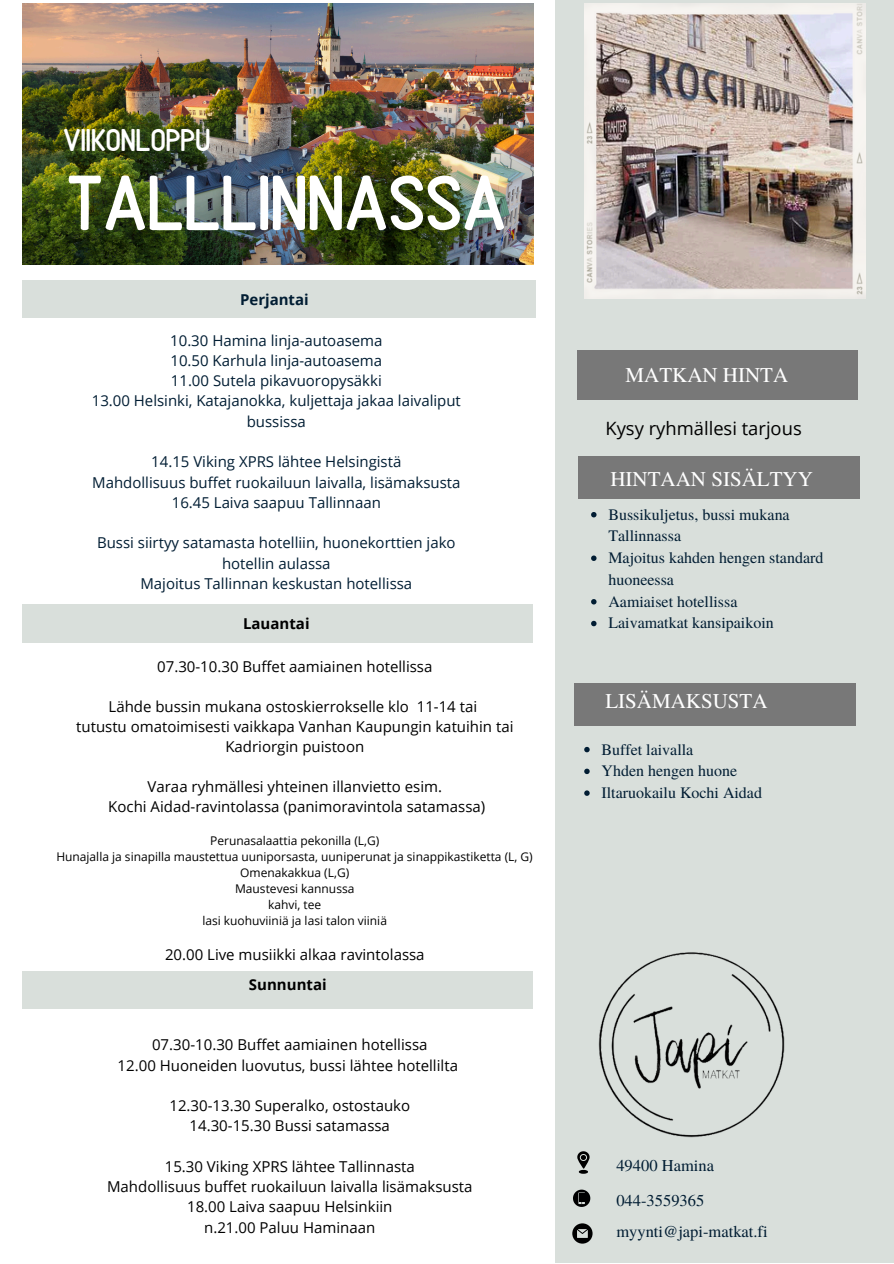
<style>
.page{position:relative;width:894px;height:1264px;background:#fff}
.page>*{position:absolute;margin:0;border:0;box-sizing:border-box;transform-origin:0 0}
.t1{font:78px "Alaska";color:#fff}
.t2{font:31.5px "Alaska";color:#fff}
.t3{font:21px "Te X Gyre Termes";color:#fff}
.t4{font:18.3px "Open Sans";color:#000}
.t5{font:16.5px "Te X Gyre Termes";color:#011d33}
.t6{font:15.9px/21.8px "Te X Gyre Termes";color:#011d33}
.t7{font:15px/20.2px "Open Sans";color:#000;text-align:center}
.t8{font:15px/20.2px "Open Sans";color:#011d33;text-align:center}
.t9{font:700 15px "Open Sans";color:#000}
.t10{font:700 15px "Open Sans";color:#011d33}
.t11{font:12px "Open Sans";color:#000}
</style>
<div class="page">
<div style="left:555px;top:0;width:338px;height:1262px;background:#d9dfdb"></div>
<div style="left:577px;top:350px;width:280px;height:49px;background:#787878"></div>
<div style="left:574px;top:683px;width:281px;height:43px;background:#787878"></div>
<img style="left:584px;top:4px;width:281px;height:294px">
<div style="left:578px;top:456px;width:281px;height:43px;background:#787878"></div>
<img style="left:23px;top:4px;width:510px;height:261px">
<div style="left:23px;top:280px;width:512px;height:38px;background:#d9dfdb"></div>
<div style="left:23px;top:970px;width:510px;height:38px;background:#d9dfdb"></div>
<div style="left:23px;top:604px;width:510px;height:38px;background:#d9dfdb"></div>
<img style="left:555px;top:952px;width:273px;height:311px">
<svg style="left:591px;top:512px;width:5px;height:5px"></svg>
<svg style="left:591px;top:555px;width:5px;height:6px"></svg>
<svg style="left:591px;top:599px;width:5px;height:5px"></svg>
<svg style="left:591px;top:621px;width:5px;height:5px"></svg>
<svg style="left:584px;top:747px;width:5px;height:5px"></svg>
<svg style="left:584px;top:768px;width:5px;height:6px"></svg>
<svg style="left:584px;top:790px;width:5px;height:5px"></svg>
<h6 class="t2" style="left:63px;top:116px;width:149px">VIIKONLOPPU</h6>
<h6 class="t1" style="left:66px;top:143px;width:441px">TALLLINNASSA</h6>
<h5 class="t10" style="left:240px;top:289px;width:70px">Perjantai</h5>
<h6 class="t8" style="left:92px;top:330px;width:370px">10.30 Hamina linja-autoasema<br>10.50 Karhula linja-autoasema<br>11.00 Sutela pikavuoropysäkki<br>13.00 Helsinki, Katajanokka, kuljettaja jakaa laivaliput bussissa</h6>
<h6 class="t8" style="left:92px;top:451px;width:369px">14.15 Viking XPRS lähtee Helsingistä<br>Mahdollisuus buffet ruokailuun laivalla, lisämaksusta<br>16.45 Laiva saapuu Tallinnaan</h6>
<h6 class="t8" style="left:97px;top:532px;width:360px">Bussi siirtyy satamasta hotelliin, huonekorttien jako hotellin aulassa<br>Majoitus Tallinnan keskustan hotellissa</h6>
<p class="t9" style="left:243px;top:612px;width:68px">Lauantai</p>
<p class="t7" style="left:157px;top:656px;width:277px">07.30-10.30 Buffet aamiainen hotellissa</p>
<p class="t7" style="left:76px;top:696px;width:438px">Lähde bussin mukana ostoskierrokselle klo 11-14 tai<br>tutustu omatoimisesti vaikkapa Vanhan Kaupungin katuihin tai<br>Kadriorgin puistoon</p>
<p class="t7" style="left:108px;top:776px;width:378px">Varaa ryhmällesi yhteinen illanvietto esim.<br>Kochi Aidad-ravintolassa (panimoravintola satamassa)</p>
<h3 class="t11" style="left:210px;top:832px;width:171px">Perunasalaattia pekonilla (L,G)</h3>
<p class="t11" style="left:56px;top:848px;width:478px">Hunajalla ja sinapilla maustettua uuniporsasta, uuniperunat ja sinappikastiketta (L, G)</p>
<p class="t11" style="left:240px;top:864px;width:110px">Omenakakkua (L,G)</p>
<p class="t11" style="left:235px;top:880px;width:121px">Maustevesi kannussa</p>
<p class="t11" style="left:268px;top:896px;width:55px">kahvi, tee</p>
<p class="t11" style="left:202px;top:912px;width:186px">lasi kuohuviiniä ja lasi talon viiniä</p>
<p class="t7" style="left:165px;top:944px;width:261px">20.00 Live musiikki alkaa ravintolassa</p>
<h6 class="t9" style="left:249px;top:973px;width:79px">Sunnuntai</h6>
<h6 class="t7" style="left:118px;top:1034px;width:342px">07.30-10.30 Buffet aamiainen hotellissa<br>12.00 Huoneiden luovutus, bussi lähtee hotellilta</h6>
<h6 class="t7" style="left:169px;top:1095px;width:242px">12.30-13.30 Superalko, ostostauko<br>14.30-15.30 Bussi satamassa</h6>
<p class="t7" style="left:107px;top:1155px;width:367px">15.30 Viking XPRS lähtee Tallinnasta<br>Mahdollisuus buffet ruokailuun laivalla lisämaksusta 18.00 Laiva saapuu Helsinkiin<br>n.21.00 Paluu Haminaan</p>
<p class="t3" style="left:625px;top:359px;width:164px">MATKAN HINTA</p>
<p class="t4" style="left:605px;top:415px;width:198px">Kysy ryhmällesi tarjous</p>
<p class="t3" style="left:610px;top:464px;width:204px">HINTAAN SISÄLTYY</p>
<p class="t6" style="left:608px;top:502px;width:183px">Bussikuljetus, bussi mukana<br>Tallinnassa</p>
<p class="t6" style="left:608px;top:546px;width:216px">Majoitus kahden hengen standard huoneessa</p>
<h6 class="t6" style="left:608px;top:589px;width:130px">Aamiaiset hotellissa</h6>
<h5 class="t6" style="left:608px;top:611px;width:167px">Laivamatkat kansipaikoin</h5>
<h6 class="t3" style="left:605px;top:685px;width:164px">LISÄMAKSUSTA</h6>
<h3 class="t6" style="left:601px;top:737px;width:93px">Buffet laivalla</h3>
<h4 class="t6" style="left:601px;top:759px;width:137px">Yhden hengen huone</h4>
<h3 class="t6" style="left:601px;top:781px;width:162px">Iltaruokailu Kochi Aidad</h3>
<p class="t5" style="left:616px;top:1153px;width:99px">49400 Hamina</p>
<p class="t5" style="left:616px;top:1188px;width:89px">044-3559365</p>
<p class="t5" style="left:616px;top:1219px;width:153px">myynti@japi-matkat.fi</p>
</div>
